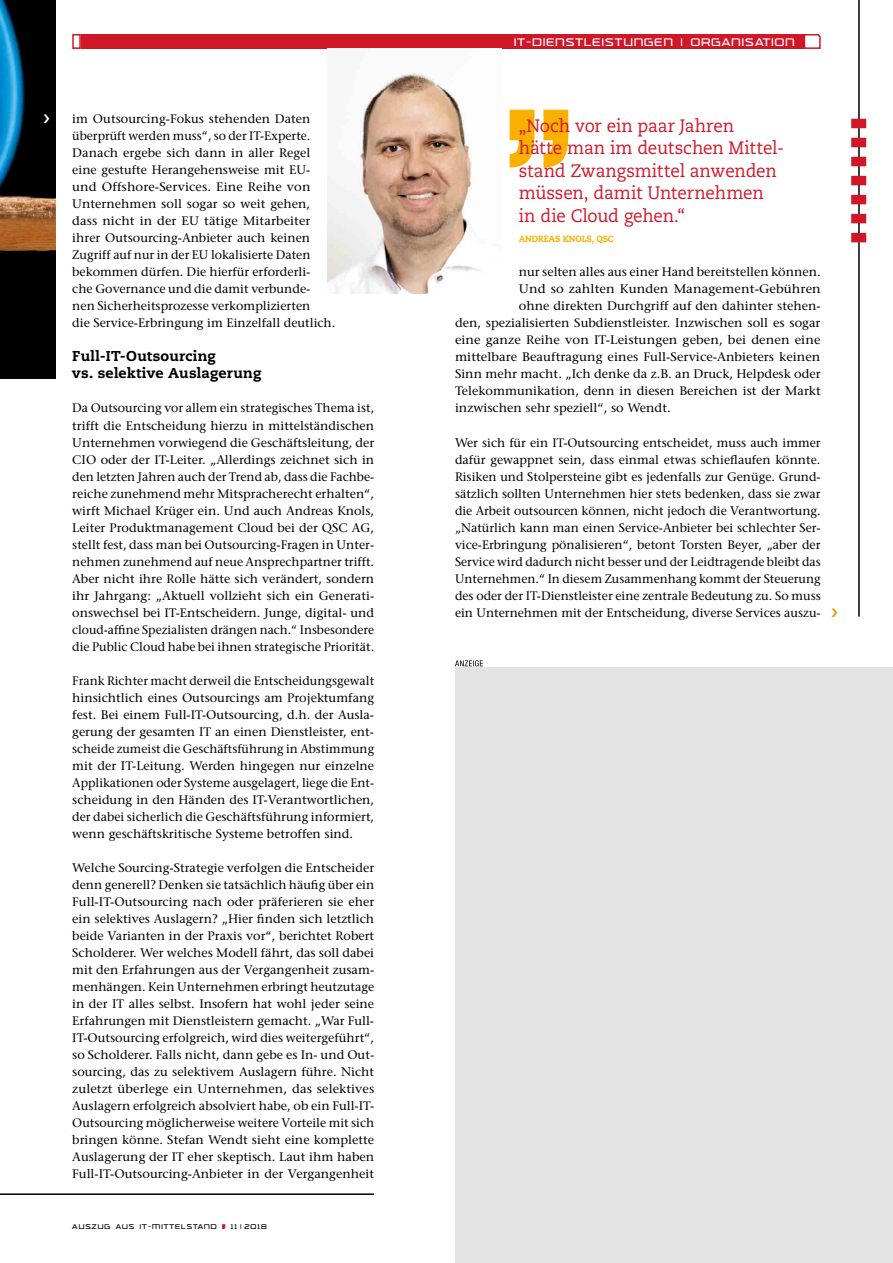
<style>
.page{position:relative;width:893px;height:1263px;background:#fff}
.page>*{position:absolute;margin:0;border:0;box-sizing:border-box;transform-origin:0 0}
.t1{font:18px/22.5px "Caecilia";letter-spacing:-.01em;color:#cf1728;scale:.95 1}
.t2{font:800 14.25px/17px "Caecilia";letter-spacing:.015em;color:#000}
.t3{font:12.3px/17px "Stone Serif";color:#000;text-align:justify}
.t4{font:12.3px "Stone Serif";color:#000;scale:1.05 1}
.t5{font:12.3px "Stone Serif";color:#000;scale:1.06 1}
.t6{font:12px "Trade Marker Light Alt";letter-spacing:.1em;color:#fff}
.t7{font:9px "Caecilia Heavy SC";letter-spacing:-.01em;color:#f9b000;scale:.94 1}
.t8{font:7.5px "Trade Marker Light Alt";letter-spacing:.14em;color:#000}
</style>
<div class="page">
<img style="left:0;top:0;width:55px;height:378px">
<div style="left:72px;top:34px;width:749px;height:15px;background:#cf1728"></div>
<svg style="left:222px;top:1224px;width:3px;height:5px"></svg>
<div style="left:455px;top:668px;width:438px;height:595px;background:#e3e3e3"></div>
<svg style="left:455px;top:660px;width:28px;height:6px"></svg>
<svg style="left:851px;top:119px;width:15px;height:123px"></svg>
<svg style="left:510px;top:110px;width:58px;height:58px"></svg>
<img style="left:327px;top:70px;width:155px;height:223px">
<svg style="left:44px;top:115px;width:6px;height:8px"></svg>
<p class="t3" style="left:72px;top:110px;width:265px;text-align:left">im Outsourcing-Fokus stehenden Daten überprüft werden muss“, so der IT-Experte.<br>Danach ergebe sich dann in aller Regel eine gestufte Herangehensweise mit EU&shy;und Offshore-Services. Eine Reihe von Unternehmen soll sogar so weit gehen, dass nicht in der EU tätige Mitarbeiter ihrer Outsourcing-Anbieter auch keinen Zugriff auf nur in der EU lokalisierte Daten bekommen dürfen. Die hierfür erforderli-<br>che Governance und die damit verbunde&shy;nen Sicherheitsprozesse verkomplizierten<br>die Service-Erbringung im Einzelfall deutlich.</p>
<p class="t2" style="left:72px;top:348px;width:191px">Full-IT-Outsourcing<br>vs. selektive Auslagerung</p>
<p class="t3" style="left:72px;top:400px;width:304px">Da Outsourcing vor allem ein strategisches Thema ist, trifft die Entscheidung hierzu in mittelständischen Unternehmen vorwiegend die Geschäftsleitung, der CIO oder der IT-Leiter. „Allerdings zeichnet sich in den letzten Jahren auch der Trend ab, dass die Fachbe&shy;reiche zunehmend mehr Mitspracherecht erhalten“, wirft Michael Krüger ein. Und auch Andreas Knols, Leiter Produktmanagement Cloud bei der QSC AG, stellt fest, dass man bei Outsourcing-Fragen in Unter&shy;nehmen zunehmend auf neue Ansprechpartner trifft.<br>Aber nicht ihre Rolle hätte sich verändert, sondern ihr Jahrgang: „Aktuell vollzieht sich ein Generati&shy;onswechsel bei IT-Entscheidern. Junge, digital- und cloud-affine Spezialisten drängen nach.“ Insbesondere die Public Cloud habe bei ihnen strategische Priorität.</p>
<p class="t3" style="left:72px;top:672px;width:303px">Frank Richter macht derweil die Entscheidungsgewalt hinsichtlich eines Outsourcings am Projektumfang fest. Bei einem Full-IT-Outsourcing, d.h. der Ausla&shy;gerung der gesamten IT an einen Dienstleister, ent&shy;scheide zumeist die Geschäftsführung in Abstimmung mit der IT-Leitung. Werden hingegen nur einzelne Applikationen oder Systeme ausgelagert, liege die Ent&shy;scheidung in den Händen des IT-Verantwortlichen, der dabei sicherlich die Geschäftsführung informiert, wenn geschäftskritische Systeme betroffen sind.</p>
<p class="t3" style="left:72px;top:859px;width:304px">Welche Sourcing-Strategie verfolgen die Entscheider denn generell? Denken sie tatsächlich häufig über ein Full-IT-Outsourcing nach oder präferieren sie eher ein selektives Auslagern? „Hier finden sich letztlich beide Varianten in der Praxis vor“, berichtet Robert Scholderer. Wer welches Modell fährt, das soll dabei mit den Erfahrungen aus der Vergangenheit zusam&shy;menhängen. Kein Unternehmen erbringt heutzutage in der IT alles selbst. Insofern hat wohl jeder seine Erfahrungen mit Dienstleistern gemacht. „War Full-IT-Outsourcing erfolgreich, wird dies weitergeführt“, so Scholderer. Falls nicht, dann gebe es In- und Out&shy;sourcing, das zu selektivem Auslagern führe. Nicht zuletzt überlege ein Unternehmen, das selektives Auslagern erfolgreich absolviert habe, ob ein Full-IT-Outsourcing möglicherweise weitere Vorteile mit sich bringen könne. Stefan Wendt sieht eine komplette Auslagerung der IT eher skeptisch. Laut ihm haben Full-IT-Outsourcing-Anbieter in der Vergangenheit</p>
<p class="t8" style="left:72px;top:1222px;width:146px">AUSZUG AUS IT-MITTELSTAND</p>
<p class="t8" style="left:231px;top:1222px;width:37px">11 | 2018</p>
<p class="t6" style="left:514px;top:35px;width:282px">IT-DIENSTLEISTUNGEN | ORGANISATION</p>
<h1 class="t1" style="left:519px;top:115px;width:281px">„Noch vor ein paar Jahren<br>hätte man im deutschen Mittel&shy;stand Zwangsmittel anwenden müssen, damit Unternehmen in die Cloud gehen.“</h1>
<p class="t7" style="left:519px;top:234px;width:102px">ANDREAS KNOLS, QSC</p>
<p class="t3" style="left:519px;top:264px;width:303px">nur selten alles aus einer Hand bereitstellen können.</p>
<p class="t5" style="left:519px;top:282px;width:286px">Und so zahlten Kunden Management-Gebühren</p>
<p class="t3" style="left:519px;top:298px;width:303px">ohne direkten Durchgriff auf den dahinter stehen-</p>
<p class="t3" style="left:455px;top:315px;width:367px">den, spezialisierten Subdienstleister. Inzwischen soll es sogar</p>
<p class="t4" style="left:455px;top:333px;width:350px">eine ganze Reihe von IT-Leistungen geben, bei denen eine</p>
<p class="t4" style="left:455px;top:350px;width:350px">mittelbare Beauftragung eines Full-Service-Anbieters keinen</p>
<p class="t3" style="left:455px;top:366px;width:367px">Sinn mehr macht. „Ich denke da z.B. an Druck, Helpdesk oder</p>
<p class="t3" style="left:455px;top:383px;width:367px">Telekommunikation, denn in diesen Bereichen ist der Markt</p>
<p class="t3" style="left:455px;top:400px;width:217px">inzwischen sehr speziell“, so Wendt.</p>
<p class="t3" style="left:455px;top:434px;width:367px">Wer sich für ein IT-Outsourcing entscheidet, muss auch immer dafür gewappnet sein, dass einmal etwas schieflaufen könnte.<br>Risiken und Stolpersteine gibt es jedenfalls zur Genüge. Grund&shy;sätzlich sollten Unternehmen hier stets bedenken, dass sie zwar die Arbeit outsourcen können, nicht jedoch die Verantwortung. „Natürlich kann man einen Service-Anbieter bei schlechter Ser&shy;vice-Erbringung pönalisieren“, betont Torsten Beyer, „aber der Service wird dadurch nicht besser und der Leidtragende bleibt das Unternehmen.“ In diesem Zusammenhang kommt der Steuerung des oder der IT-Dienstleister eine zentrale Bedeutung zu. So muss ein Unternehmen mit der Entscheidung, diverse Services auszu-</p>
</div>
